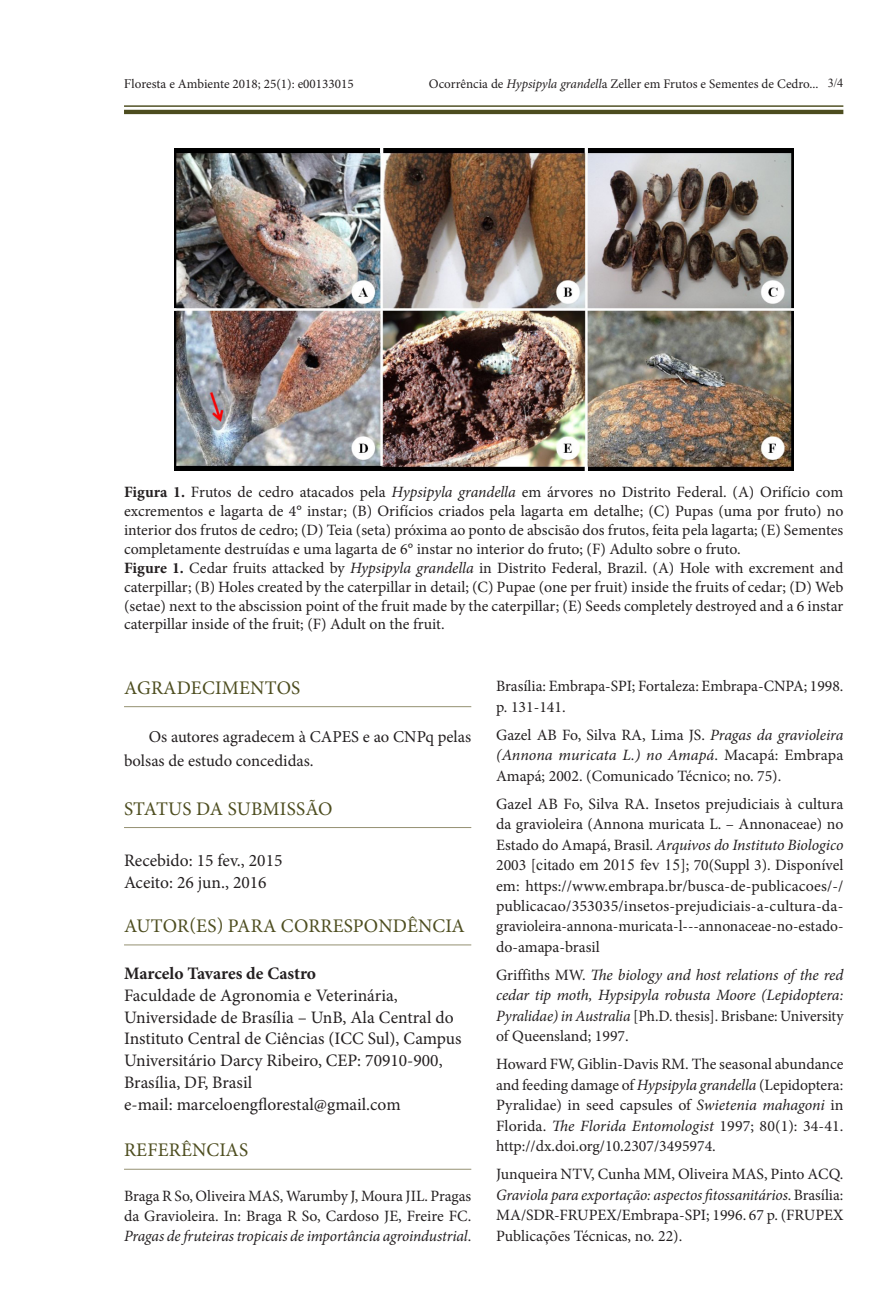
<style>
.page{position:relative;width:893px;height:1315px;background:#fff}
.page>*{position:absolute;margin:0;border:0;box-sizing:border-box;transform-origin:0 0}
.CorrespondenceTitle{font:19.25px "Minion Pro";letter-spacing:.01em;color:#4d4d1f}
.HistoryTitle{font:19.25px "Minion Pro";letter-spacing:.01em;color:#4d4d1f}
.AcknowledgmentHead{font:19.25px "Minion Pro";letter-spacing:.01em;color:#4d4d1f}
.ReferenceHead{font:19.25px "Minion Pro";letter-spacing:.01em;color:#4d4d1f}
.Correspondence{font:17.5px/21.9px "Minion Pro";color:#231f20}
.History{font:17.5px/21.9px "Minion Pro";color:#231f20}
.Acknowledgment{font:16.62px/23.6px "Minion Pro";color:#231f20}
.Reference{font:15.75px/20.5px "Minion Pro";color:#231f20;text-align:justify}
.FigureCaption{font:15.75px/18.9px "Minion Pro";letter-spacing:-.005em;color:#231f20;text-align:justify}
.FigureCaption-Trans1{font:15.75px/18.9px "Minion Pro";color:#231f20;text-align:justify}
.Reference-2{font:italic 15.75px/20.5px "Minion Pro";letter-spacing:-.01em;color:#231f20;text-align:justify}
.t1{font:13.12px "Minion Pro";color:#231f20}
.s1{font-family:"Times New Roman"}
.s2{font-style:italic}
.s3{font-family:"Times New Roman";font-size:12.25px}
.s4{font-weight:700}
.s5{font-style:normal}
</style>
<div class="page">
<hr style="left:124px;top:110px;width:719px;height:4px;background:#4d4d1f">
<hr style="left:124px;top:105px;width:719px;height:2px;background:#4d4d1f">
<hr style="left:124px;top:706px;width:347px;height:1px;background:#959172">
<hr style="left:124px;top:827px;width:347px;height:1px;background:#959172">
<hr style="left:124px;top:944px;width:347px;height:1px;background:#959172">
<hr style="left:124px;top:1168px;width:347px;height:1px;background:#959172">
<img style="left:174px;top:149px;width:619px;height:322px">
<p class="t1" style="left:124px;top:75px;width:231px"><span class="s1">Fl</span>oresta e Ambiente 2018; 25(1): e00133015</p>
<p class="t1" style="left:429px;top:75px;width:416px">Ocorrência de <span class="s2">Hypsipyla grandell</span>a Zeller em Frutos e Sementes de Cedro... <span class="s3">3/4</span></p>
<p class="FigureCaption" style="left:124px;top:483px;width:721px"><span class="s4">Figura 1.</span> Frutos de cedro atacados pela <span class="s2">Hypsipyla grandella</span> em árvores no Distrito Federal. (A) Orifício com excrementos e lagarta de 4° instar; (B) Orifícios criados pela lagarta em detalhe; (C) Pupas (uma por fruto) no interior dos frutos de cedro; (D) Teia (seta) próxima ao ponto de abscisão dos frutos, feita pela lagarta; (E) Sementes completamente destruídas e uma lagarta de 6° instar no interior do fruto; (F) Adulto sobre o fruto.</p>
<p class="FigureCaption-Trans1" style="left:124px;top:558px;width:721px"><span class="s4">Figure 1.</span> Cedar fruits attacked by <span class="s2">Hypsipyla grandella</span> in Distrito Federal, Brazil. (A) Hole with excrement and caterpillar; (B) Holes created by the caterpillar in detail; (C) Pupae (one per fruit) inside the fruits of cedar; (D) Web (setae) next to the abscission point of the fruit made by the caterpillar; (E) Seeds completely destroyed and a 6 instar caterpillar inside of the fruit; (F) Adult on the fruit.</p>
<p class="AcknowledgmentHead" style="left:124px;top:675px;width:178px">AGRADECIMENTOS</p>
<p class="Acknowledgment" style="left:124px;top:725px;width:349px;text-indent:25px">Os autores agradecem à CAPES e ao CNPq pelas bolsas de estudo concedidas.</p>
<p class="HistoryTitle" style="left:124px;top:795px;width:210px">STATUS DA SUBMISSÃO</p>
<p class="History" style="left:124px;top:850px;width:160px">Recebido: 15 fev., 2015<br>Aceito: 26 jun., 2016</p>
<p class="CorrespondenceTitle" style="left:124px;top:913px;width:342px">AUTOR(ES) PARA CORRESPONDÊNCIA</p>
<p class="Correspondence" style="left:124px;top:962px;width:339px"><span class="s4">Marcelo Tavares de Castro<br></span>Faculdade de Agronomia e Veterinária, Universidade de Brasília – UnB, Ala Central do Instituto Central de Ciências (ICC Sul), Campus Universitário Darcy Ribeiro, CEP: 70910-900, Brasília, DF, Brasil<br>e-mail: marceloengflorestal@gmail.com</p>
<p class="ReferenceHead" style="left:124px;top:1137px;width:126px">REFERÊNCIAS</p>
<p class="Reference" style="left:124px;top:1186px;width:349px;line-height:19.8px">Braga R So, Oliveira MAS, Warumby J, Moura JIL. Pragas da Gravioleira. In: Braga R So, Cardoso JE, Freire FC.<br><span class="s2">Pragas de fruteiras tropicais de importância agroindustrial</span>.</p>
<p class="Reference" style="left:496px;top:676px;width:349px">Brasília: Embrapa-SPI; Fortaleza: Embrapa-CNPA; 1998. p. 131-141.</p>
<p class="Reference" style="left:496px;top:724px;width:349px">Gazel AB Fo, Silva RA, Lima JS. <span class="s2">Pragas da gravioleira (Annona muricata L.) no Amapá</span>. Macapá: Embrapa Amapá; 2002. (Comunicado Técnico; no. 75).</p>
<p class="Reference" style="left:496px;top:793px;width:349px">Gazel AB Fo, Silva RA. Insetos prejudiciais à cultura da gravioleira (Annona muricata L. – Annonaceae) no Estado do Amapá, Brasil. <span class="s2">Arquivos do Instituto Biologico </span>2003 [<span class="s1">citado em 2015 fev 15</span>]; 70(Suppl 3). Disponível em: https://www.embrapa.br/busca-de-publicacoes/-/ publicacao/353035/insetos-prejudiciais-a-cultura-da&shy;gravioleira-annona-muricata-l---annonaceae-no-estado&shy;do-amapa-brasil</p>
<p class="Reference-2" style="left:496px;top:964px;width:349px"><span class="s5">Griffiths MW.</span> The biology and host relations of the red cedar tip moth, Hypsipyla robusta Moore (Lepidoptera:<br>Pyralidae) in Australia <span class="s5">[Ph.D. thesis]. Brisbane: University of Queensland; 1997.</span></p>
<p class="Reference" style="left:496px;top:1054px;width:349px">Howard FW, Giblin-Davis RM. The seasonal abundance and feeding damage of <span class="s2">Hypsipyla grandella</span> (Lepidoptera:<br>Pyralidae) in seed capsules of <span class="s2">Swietenia mahagoni</span> in Florida. <span class="s2">The Florida Entomologist</span> 1997; 80(1): 34-41. http://dx.doi.org/10.2307/3495974.</p>
<p class="Reference" style="left:496px;top:1164px;width:349px">Junqueira NTV, Cunha MM, Oliveira MAS, Pinto ACQ.<br><span class="s2">Graviola para exportação: aspectos fitossanitários</span>. Brasília:<br>MA/SDR-FRUPEX/Embrapa-SPI; 1996. 67 p. (FRUPEX Publicações Técnicas, no. 22).</p>
</div>
